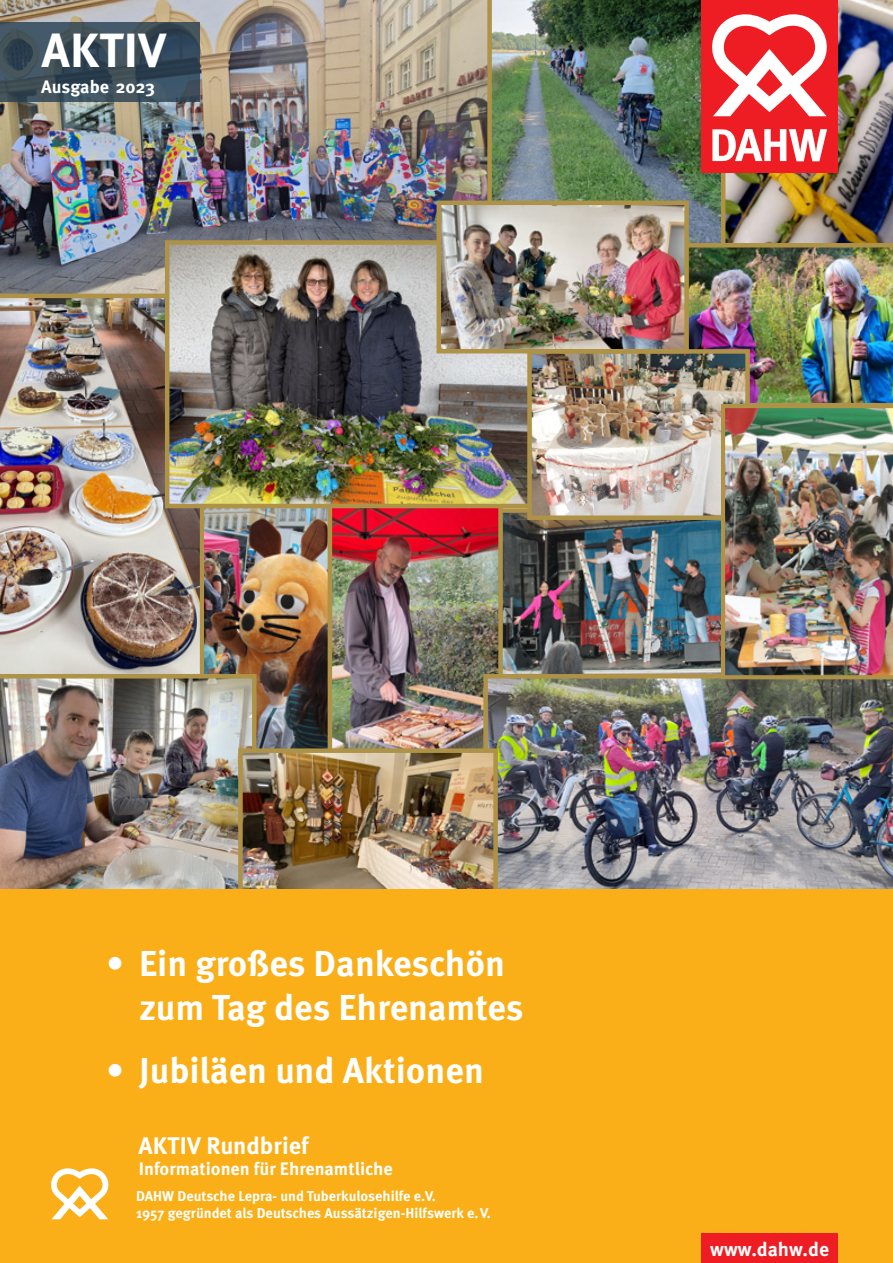
<style>
.page{position:relative;width:893px;height:1263px;background:#fff}
.page>*{position:absolute;margin:0;border:0;box-sizing:border-box;transform-origin:0 0}
.Bildlegende{font:700 48px "Meta OT";letter-spacing:.01em;color:#fff}
.t1{font:700 36px/43.2px "Meta OT";color:#fff}
.Bildlegende-2{font:700 24px "Meta OT";color:#fff}
.t2{font:700 19.5px "Meta OT";color:#fff}
.Bildlegende-3{font:700 18px "Meta OT";color:#fff}
.t3{font:700 14.25px "Meta OT";color:#fff}
</style>
<div class="page">
<img style="left:0;top:300px;width:198px;height:372px">
<img style="left:198px;top:510px;width:127px;height:236px">
<img style="left:505px;top:522px;width:214px;height:150px">
<img style="left:325px;top:510px;width:180px;height:236px">
<img style="left:481px;top:672px;width:412px;height:218px">
<img style="left:0;top:0;width:434px;height:300px">
<img style="left:0;top:672px;width:259px;height:218px">
<img style="left:236px;top:746px;width:264px;height:144px">
<img style="left:163px;top:238px;width:271px;height:272px">
<svg style="left:0;top:22px;width:200px;height:80px;background:#394c58"></svg>
<div style="left:0;top:890px;width:893px;height:373px;background:#faaf18"></div>
<div style="left:702px;top:1233px;width:136px;height:30px;background:#ee1d23"></div>
<svg style="left:51px;top:1168px;width:58px;height:51px"></svg>
<img style="left:434px;top:0;width:459px;height:522px">
<img style="left:719px;top:402px;width:174px;height:279px">
<p class="Bildlegende" style="left:41px;top:20px;width:126px">AKTIV</p>
<p class="Bildlegende-3" style="left:41px;top:75px;width:115px">Ausgabe 2023</p>
<p class="t1" style="left:139px;top:943px;width:386px;text-indent:-33px">• Ein großes Dankeschön zum Tag des Ehrenamtes</p>
<p class="t1" style="left:106px;top:1050px;width:379px">• Jubiläen und Aktionen</p>
<p class="Bildlegende-2" style="left:138px;top:1130px;width:172px">AKTIV Rundbrief</p>
<p class="Bildlegende-3" style="left:139px;top:1157px;width:255px">Informationen für Ehrenamtliche</p>
<p class="t3" style="left:136px;top:1187px;width:301px">DAHW Deutsche Lepra- und Tuberkulosehilfe e.V.</p>
<p class="t3" style="left:136px;top:1204px;width:356px">1957 gegründet als Deutsches Aussätzigen-Hilfswerk e.V.</p>
<p class="t2" style="left:710px;top:1237px;width:120px">www.dahw.de</p>
</div>
